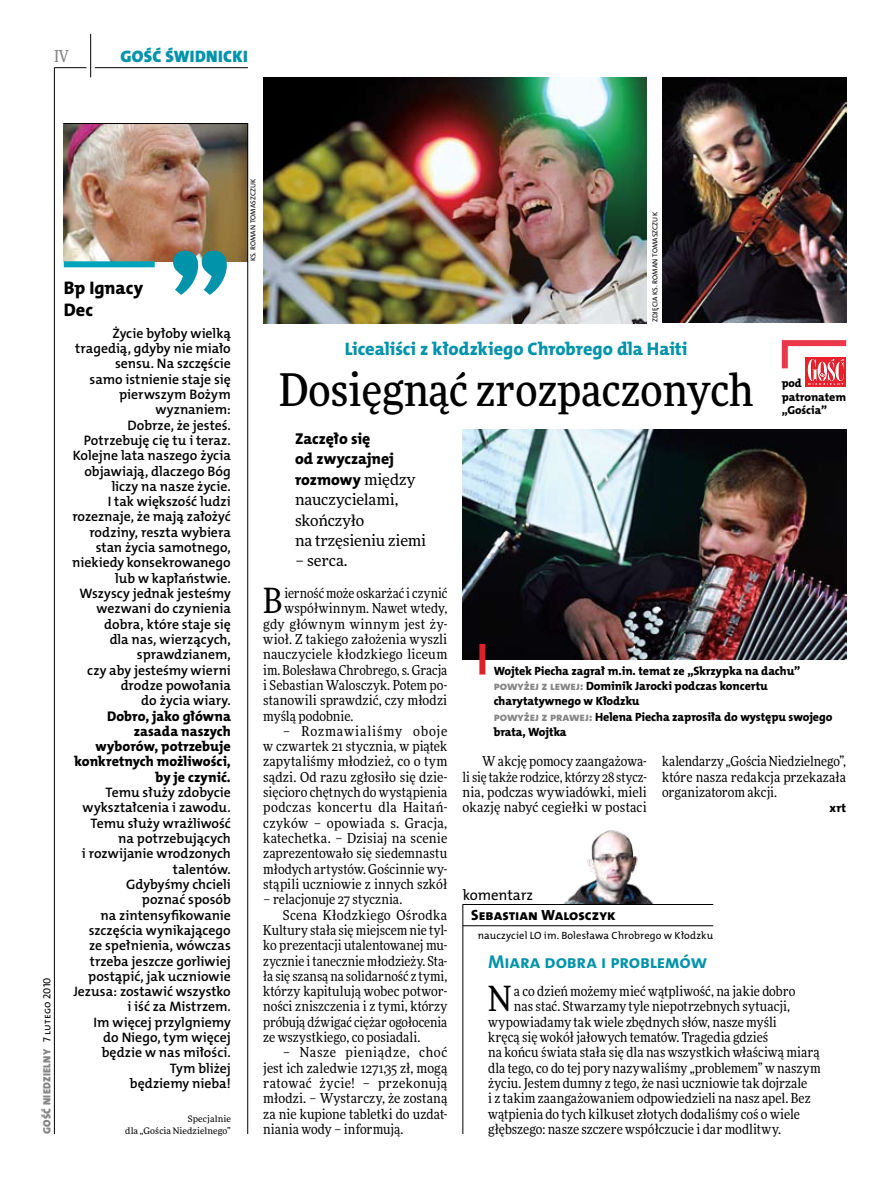
<style>
.page{position:relative;width:893px;height:1191px;background:#fff}
.page>*{position:absolute;margin:0;border:0;box-sizing:border-box;transform-origin:0 0}
.t1{font:500 45px "Freeday Narrow";color:#000}
.t2{font:34.8px "Freeday Narrow News";color:#000}
.t3{font:18.6px "The Mix HP7 Bld";letter-spacing:-.015em;color:#0093aa}
.t4{font:18.3px "The Mix HP8 Ex Bld";color:#0093aa}
.t5{font:18.3px/21.6px "The Mix HP8 Ex Bld";color:#000}
.t6{font:16.65px "The Mix HP9 Blk";letter-spacing:.02em;color:#0093aa}
.t7{font:500 16.5px "Freeday Narrow";color:#858486;scale:.9 1}
.t8{font:15.75px/20.4px "The Mix HP8 Ex Bld";letter-spacing:-.005em;color:#000}
.t9{font:15.45px/20.4px "Freeday News";letter-spacing:-.01em;color:#000}
.t10{font:14.85px "The Mix HP8 Ex Bld";color:#000}
.t11{font:14.85px "The Mix HP5 Plain";color:#000}
.t12{font:14.1px/15.3px "The Mix HP8 Ex Bld";color:#000;text-align:right}
.t13{font:13.8px/15.3px "The Mix HP6 Se Bld";letter-spacing:-.005em;color:#000;text-align:right}
.t14{font:13.65px/15.3px "Freeday Narrow News";letter-spacing:.005em;color:#000;text-align:justify}
.t15{font:13.65px "Freeday Narrow News";letter-spacing:.025em;color:#000}
.t16{font:12.3px "The Mix HP8 Ex Bld";color:#000}
.t17{font:12px/15.3px "The Mix HP8 Ex Bld";letter-spacing:-.005em;color:#000}
.t18{font:11.7px/13.5px "The Mix HP8 Ex Bld";letter-spacing:-.005em;color:#000}
.t19{font:10.5px "The Mix HP5 Plain";letter-spacing:.01em;color:#000}
.t20{font:10.5px "The Mix HP9 Blk";letter-spacing:.025em;color:#858486}
.t21{font:9px/12px "Freeday News";letter-spacing:.015em;color:#000;text-align:right}
.t22{font:7.2px "The Mix HP5 Plain";letter-spacing:.01em;color:#000}
.s1{font-family:"The Mix HP5 Plain";color:#000}
.s2{font-family:"Freeday News";font-size:15.45px}
.s3{color:#858486}
</style>
<div class="page">
<hr style="left:54px;top:67px;width:1px;height:1067px;background:#000">
<hr style="left:90px;top:34px;width:1px;height:43px;background:#000">
<hr style="left:54px;top:67px;width:32px;height:1px;background:#000">
<hr style="left:95px;top:67px;width:153px;height:1px;background:#000">
<svg style="left:63px;top:123px;width:185px;height:1011px"></svg>
<svg style="left:173px;top:251px;width:54px;height:44px"></svg>
<img style="left:662px;top:77px;width:184px;height:245px">
<img style="left:263px;top:77px;width:384px;height:246px">
<img style="left:463px;top:429px;width:383px;height:230px">
<hr style="left:463px;top:904px;width:1px;height:230px;background:#000">
<img style="left:562px;top:830px;width:92px;height:74px">
<hr style="left:463px;top:904px;width:250px;height:1px;background:#000">
<hr style="left:463px;top:925px;width:250px;height:1px;background:#000">
<div style="left:479px;top:644px;width:6px;height:30px;background:#df1f2a"></div>
<div style="left:806px;top:357px;width:40px;height:30px;background:#ea202c"></div>
<svg style="left:781px;top:340px;width:66px;height:45px"></svg>
<p class="t7" style="left:54px;top:46px;width:17px">IV</p>
<p class="t6" style="left:120px;top:46px;width:129px">GOŚĆ ŚWIDNICKI</p>
<p class="t20" style="left:40px;top:1134px;width:158px;rotate:-90deg">GOŚĆ NIEDZIELNY <span class="s1">7 lutego 2010</span></p>
<h3 class="t5" style="left:64px;top:277px;width:81px">Bp Ignacy<br>Dec</h3>
<p class="t13" style="left:72px;top:325px;width:160px">Życie byłoby wielką tragedią, gdyby nie miało sensu. Na szczęście<br>samo istnienie staje się pierwszym Bożym wyznaniem:<br>Dobrze, że jesteś.<br>Potrzebuję cię tu i teraz.<br>Kolejne lata naszego życia objawiają, dlaczego Bóg liczy na nasze życie.<br>I tak większość ludzi rozeznaje, że mają założyć rodziny, reszta wybiera stan życia samotnego, niekiedy konsekrowanego lub w kapłaństwie.<br>Wszyscy jednak jesteśmy wezwani do czynienia dobra, które staje się<br>dla nas, wierzących, sprawdzianem,<br>czy aby jesteśmy wierni drodze powołania<br>do życia wiary.</p>
<p class="t12" style="left:74px;top:708px;width:158px">Dobro, jako główna zasada naszych wyborów, potrzebuje konkretnych możliwości, by je czynić.</p>
<p class="t13" style="left:73px;top:785px;width:159px">Temu służy zdobycie wykształcenia i zawodu.<br>Temu służy wrażliwość na potrzebujących<br>i rozwijanie wrodzonych talentów.<br>Gdybyśmy chcieli<br>poznać sposób<br>na zintensyfikowanie szczęścia wynikającego ze spełnienia, wówczas trzeba jeszcze gorliwiej postąpić, jak uczniowie<br>Jezusa: zostawić wszystko i iść za Mistrzem.<br>Im więcej przylgniemy<br>do Niego, tym więcej będzie w nas miłości.<br>Tym bliżej<br>będziemy nieba!</p>
<p class="t21" style="left:125px;top:1112px;width:107px">Specjalnie<br>dla „Gościa Niedzielnego”</p>
<p class="t22" style="left:248px;top:261px;width:83px;rotate:-90deg">ks. roman tomaszczuk</p>
<p class="t22" style="left:650px;top:322px;width:111px;rotate:-90deg">Zdjęcia ks. Roman Tomaszczuk</p>
<h3 class="t4" style="left:345px;top:337px;width:344px">Licealiści z kłodzkiego Chrobrego dla Haiti</h3>
<h1 class="t1" style="left:279px;top:361px;width:476px">Dosięgnąć zrozpaczonych</h1>
<p class="t8" style="left:295px;top:428px;width:122px">Zaczęło się<br>od zwyczajnej rozmowy <span class="s2">między</span></p>
<p class="t9" style="left:295px;top:489px;width:133px">nauczycielami, skończyło<br>na trzęsieniu ziemi</p>
<p class="t9" style="left:295px;top:550px;width:54px">– serca.</p>
<p class="t18" style="left:782px;top:376px;width:65px">pod patronatem „Gościa”</p>
<h2 class="t2" style="left:263px;top:579px;width:21px">B</h2>
<p class="t14" style="left:284px;top:585px;width:164px">ierność może oskarżać i czynić</p>
<p class="t14" style="left:284px;top:600px;width:164px">współwinnym. Nawet wtedy,</p>
<p class="t14" style="left:263px;top:616px;width:186px">gdy głównym winnym jest ży-</p>
<p class="t14" style="left:263px;top:631px;width:186px">wioł. Z takiego założenia wyszli</p>
<p class="t14" style="left:263px;top:646px;width:186px">nauczyciele kłodzkiego liceum</p>
<p class="t14" style="left:263px;top:662px;width:186px">im. Bolesława Chrobrego, s. Gracja</p>
<p class="t14" style="left:263px;top:677px;width:186px">i Sebastian Walosczyk. Potem po-</p>
<p class="t14" style="left:263px;top:692px;width:186px">stanowili sprawdzić, czy młodzi</p>
<p class="t14" style="left:263px;top:708px;width:92px">myślą podobnie.</p>
<p class="t14" style="left:263px;top:723px;width:186px;text-indent:20px">– Rozmawialiśmy oboje w czwartek 21 stycznia, w piątek zapytaliśmy młodzież, co o tym sądzi. Od razu zgłosiło się dzie&shy;sięcioro chętnych do wystąpienia podczas koncertu dla Haitań&shy;czyków – opowiada s. Gracja, katechetka. – Dzisiaj na scenie zaprezentowało się siedemnastu młodych artystów. Gościnnie wy&shy;stąpili uczniowie z innych szkół</p>
<p class="t14" style="left:263px;top:891px;width:141px">– relacjonuje 27 stycznia.</p>
<p class="t15" style="left:283px;top:906px;width:166px">Scena Kłodzkiego Ośrodka</p>
<p class="t14" style="left:263px;top:922px;width:186px">Kultury stała się miejscem nie tyl-</p>
<p class="t14" style="left:263px;top:937px;width:186px">ko prezentacji utalentowanej mu-</p>
<p class="t14" style="left:263px;top:953px;width:186px">zycznie i tanecznie młodzieży. Sta-</p>
<p class="t14" style="left:263px;top:968px;width:186px">ła się szansą na solidarność z tymi,</p>
<p class="t14" style="left:263px;top:983px;width:186px">którzy kapitulują wobec potwor-</p>
<p class="t14" style="left:263px;top:998px;width:186px">ności zniszczenia i z tymi, którzy</p>
<p class="t14" style="left:263px;top:1014px;width:186px">próbują dźwigać ciężar ogołocenia</p>
<p class="t14" style="left:263px;top:1029px;width:159px">ze wszystkiego, co posiadali.</p>
<p class="t14" style="left:263px;top:1044px;width:186px;text-indent:20px">– Nasze pieniądze, choć jest ich zaledwie 1271,35 zł, mogą ratować życie! – przekonują młodzi. – Wystarczy, że zostaną za nie kupione tabletki do uzdat&shy;niania wody – informują.</p>
<p class="t17" style="left:494px;top:663px;width:340px">Wojtek Piecha zagrał m.in. temat ze „Skrzypka na dachu” <span class="s3">powyżej z lewej:</span> Dominik Jarocki podczas koncertu charytatywnego w Kłodzku<br><span class="s3">powyżej z prawej:</span> Helena Piecha zaprosiła do występu swojego brata, Wojtka</p>
<p class="t14" style="left:463px;top:754px;width:186px;text-indent:20px">W akcję pomocy zaangażowa&shy;lisię także rodzice, którzy 28 stycz&shy;nia, podczas wywiadówki, mieli okazję nabyć cegiełki w postaci</p>
<p class="t14" style="left:662px;top:754px;width:186px">kalendarzy „Gościa Niedzielnego”, które nasza redakcja przekazała organizatorom akcji.</p>
<p class="t16" style="left:829px;top:800px;width:18px">xrt</p>
<p class="t11" style="left:463px;top:885px;width:72px">komentarz</p>
<p class="t10" style="left:471px;top:905px;width:146px">Sebastian Walosczyk</p>
<p class="t19" style="left:478px;top:928px;width:237px">nauczyciel LO im. Bolesława Chrobrego w Kłodzku</p>
<h3 class="t3" style="left:488px;top:949px;width:220px">Miara dobra i problemów</h3>
<h2 class="t2" style="left:488px;top:977px;width:25px">N</h2>
<p class="t14" style="left:514px;top:983px;width:283px">a co dzień możemy mieć wątpliwość, na jakie dobro</p>
<p class="t14" style="left:514px;top:998px;width:278px">nas stać. Stwarzamy tyle niepotrzebnych sytuacji,</p>
<p class="t14" style="left:488px;top:1014px;width:290px">wypowiadamy tak wiele zbędnych słów, nasze myśli</p>
<p class="t14" style="left:488px;top:1029px;width:282px">kręcą się wokół jałowych tematów. Tragedia gdzieś</p>
<p class="t14" style="left:488px;top:1044px;width:333px">na końcu świata stała się dla nas wszystkich właściwą miarą</p>
<p class="t14" style="left:488px;top:1060px;width:334px">dla tego, co do tej pory nazywaliśmy „problemem” w naszym</p>
<p class="t14" style="left:488px;top:1075px;width:321px">życiu. Jestem dumny z tego, że nasi uczniowie tak dojrzale</p>
<p class="t14" style="left:488px;top:1090px;width:324px">i z takim zaangażowaniem odpowiedzieli na nasz apel. Bez</p>
<p class="t14" style="left:488px;top:1106px;width:313px">wątpienia do tych kilkuset złotych dodaliśmy coś o wiele</p>
<p class="t14" style="left:488px;top:1121px;width:294px">głębszego: nasze szczere współczucie i dar modlitwy.</p>
</div>
